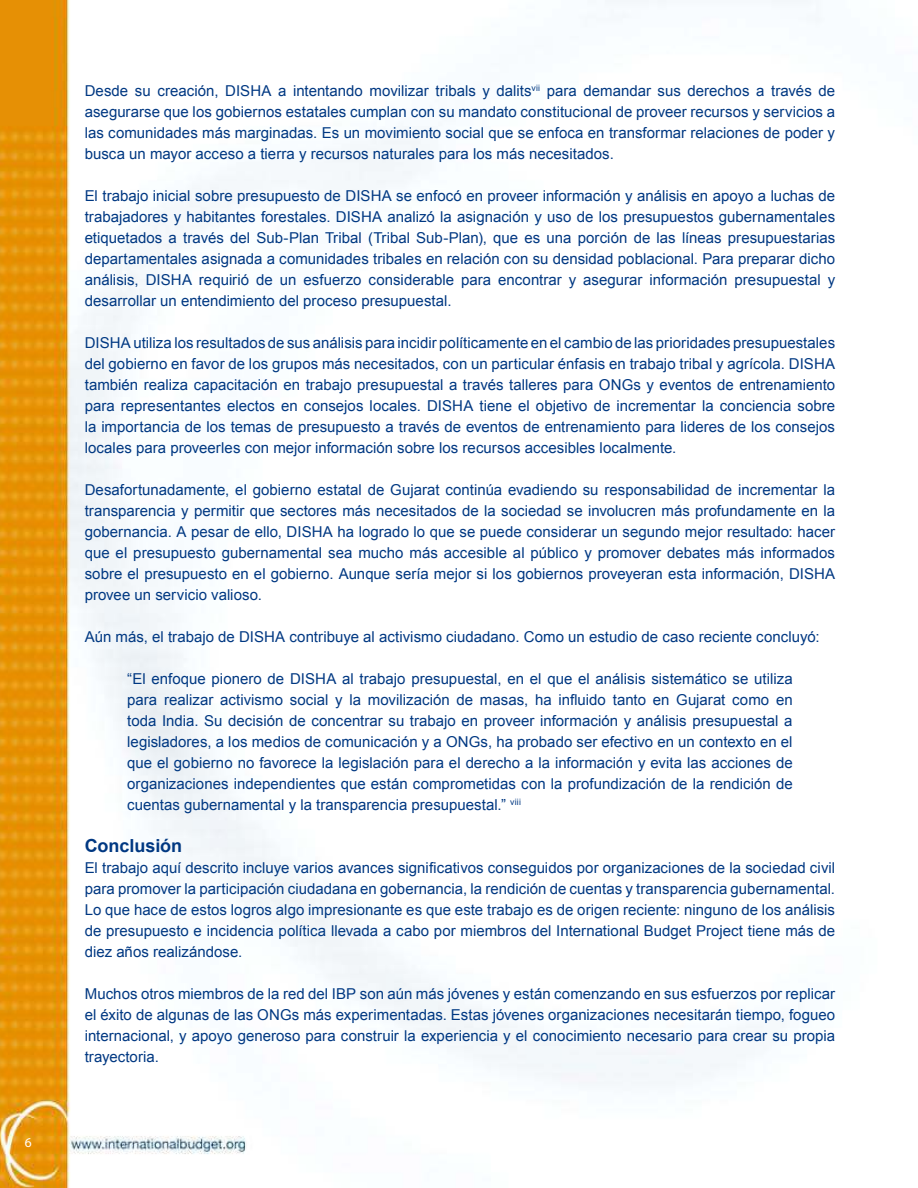
<style>
.page{position:relative;width:918px;height:1188px;background:#fff}
.page>*{position:absolute;margin:0;border:0;box-sizing:border-box;transform-origin:0 0}
.t1{font:700 18px "Arial";color:#003882}
.t2{font:15px/21px "Arial";color:#003882;text-align:justify}
.t3{font:13.5px "Myriad Pro";color:#fff}
</style>
<div class="page">
<img style="left:0;top:0;width:820px;height:1188px">
<p class="t3" style="left:25px;top:1134px;width:8px">6</p>
<p class="t2" style="left:85px;top:81px;width:752px">Desde su creación, DISHA a intentando movilizar tribals y dalits<sup>vii</sup> para demandar sus derechos a través de asegurarse que los gobiernos estatales cumplan con su mandato constitucional de proveer recursos y servicios a las comunidades más marginadas. Es un movimiento social que se enfoca en transformar relaciones de poder y busca un mayor acceso a tierra y recursos naturales para los más necesitados.</p>
<p class="t2" style="left:85px;top:186px;width:752px">El trabajo inicial sobre presupuesto de DISHA se enfocó en proveer información y análisis en apoyo a luchas de trabajadores y habitantes forestales. DISHA analizó la asignación y uso de los presupuestos gubernamentales etiquetados a través del Sub-Plan Tribal (Tribal Sub-Plan), que es una porción de las líneas presupuestarias departamentales asignada a comunidades tribales en relación con su densidad poblacional. Para preparar dicho análisis, DISHA requirió de un esfuerzo considerable para encontrar y asegurar información presupuestal y desarrollar un entendimiento del proceso presupuestal.</p>
<p class="t2" style="left:85px;top:333px;width:752px">DISHA utiliza los resultados de sus análisis para incidir políticamente en el cambio de las prioridades presupuestales del gobierno en favor de los grupos más necesitados, con un particular énfasis en trabajo tribal y agrícola. DISHA también realiza capacitación en trabajo presupuestal a través talleres para ONGs y eventos de entrenamiento para representantes electos en consejos locales. DISHA tiene el objetivo de incrementar la conciencia sobre la importancia de los temas de presupuesto a través de eventos de entrenamiento para lideres de los consejos locales para proveerles con mejor información sobre los recursos accesibles localmente.</p>
<p class="t2" style="left:85px;top:480px;width:752px">Desafortunadamente, el gobierno estatal de Gujarat continúa evadiendo su responsabilidad de incrementar la transparencia y permitir que sectores más necesitados de la sociedad se involucren más profundamente en la gobernancia. A pesar de ello, DISHA ha logrado lo que se puede considerar un segundo mejor resultado: hacer que el presupuesto gubernamental sea mucho más accesible al público y promover debates más informados sobre el presupuesto en el gobierno. Aunque sería mejor si los gobiernos proveyeran esta información, DISHA provee un servicio valioso.</p>
<p class="t2" style="left:85px;top:627px;width:736px">Aún más, el trabajo de DISHA contribuye al activismo ciudadano. Como un estudio de caso reciente concluyó:</p>
<p class="t2" style="left:127px;top:669px;width:667px">“El enfoque pionero de DISHA al trabajo presupuestal, en el que el análisis sistemático se utiliza para realizar activismo social y la movilización de masas, ha influido tanto en Gujarat como en toda India. Su decisión de concentrar su trabajo en proveer información y análisis presupuestal a legisladores, a los medios de comunicación y a ONGs, ha probado ser efectivo en un contexto en el que el gobierno no favorece la legislación para el derecho a la información y evita las acciones de organizaciones independientes que están comprometidas con la profundización de la rendición de cuentas gubernamental y la transparencia presupuestal.” <sup>viii</sup></p>
<p class="t1" style="left:85px;top:838px;width:99px">Conclusión</p>
<p class="t2" style="left:85px;top:857px;width:752px">El trabajo aquí descrito incluye varios avances significativos conseguidos por organizaciones de la sociedad civil para promover la participación ciudadana en gobernancia, la rendición de cuentas y transparencia gubernamental.<br>Lo que hace de estos logros algo impresionante es que este trabajo es de origen reciente: ninguno de los análisis de presupuesto e incidencia política llevada a cabo por miembros del International Budget Project tiene más de diez años realizándose.</p>
<p class="t2" style="left:85px;top:984px;width:752px">Muchos otros miembros de la red del IBP son aún más jóvenes y están comenzando en sus esfuerzos por replicar el éxito de algunas de las ONGs más experimentadas. Estas jóvenes organizaciones necesitarán tiempo, fogueo internacional, y apoyo generoso para construir la experiencia y el conocimiento necesario para crear su propia trayectoria.</p>
</div>
